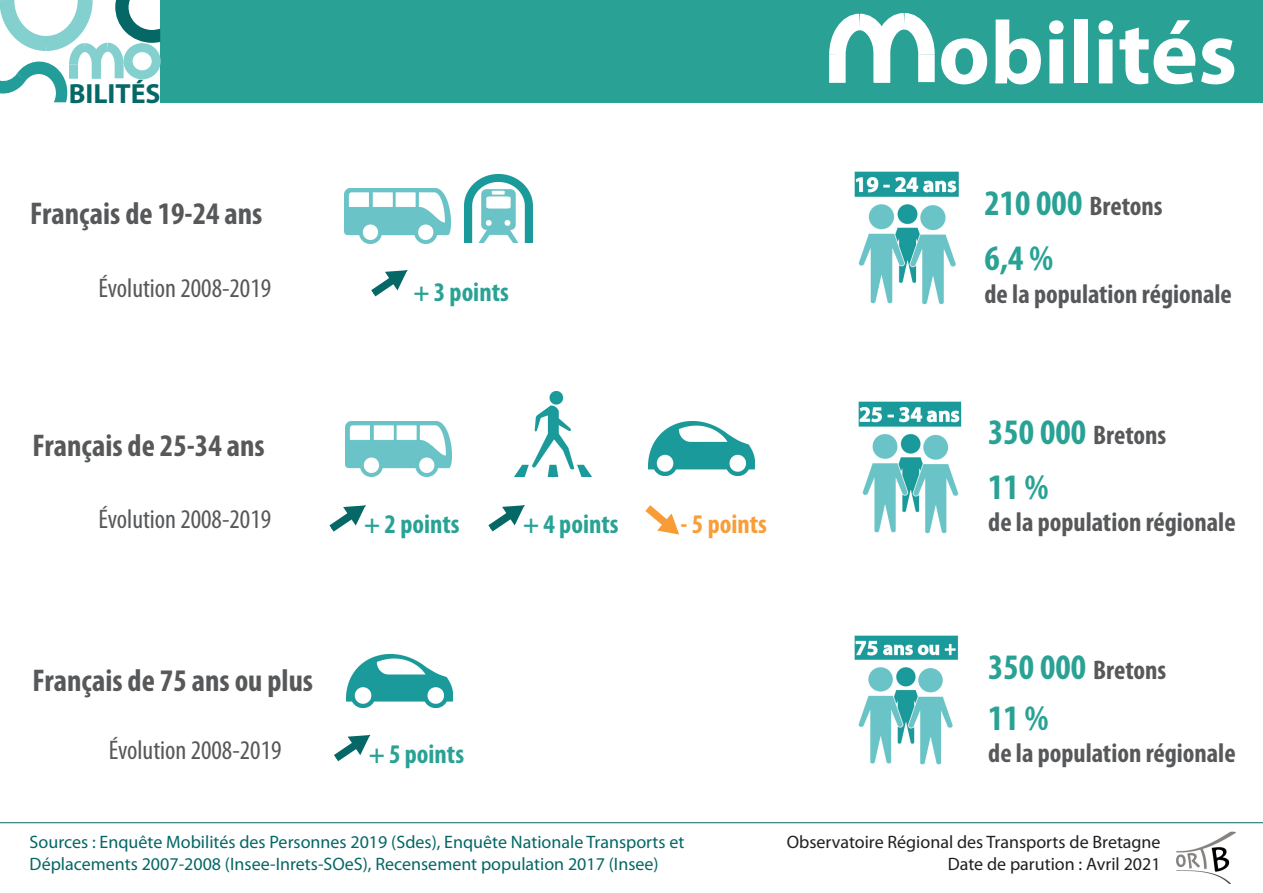
<style>
.page{position:relative;width:1263px;height:893px;background:#fff}
.page>*{position:absolute;margin:0;border:0;box-sizing:border-box;transform-origin:0 0}
.t1{font:700 90px "Myriad Pro";color:#fff}
.t2{font:700 condensed 36px "Myriad Pro";color:#29a295}
.t3{font:700 condensed 31.5px "Myriad Pro";color:#57585a}
.t4{font:700 27.75px "Myriad Pro";color:#056766}
.t5{font:700 condensed 27px "Myriad Pro";color:#57585a}
.t6{font:condensed 27px "Myriad Pro";color:#57585a}
.t7{font:700 condensed 27px "Myriad Pro";color:#29a295}
.t8{font:700 condensed 27px "Myriad Pro";color:#f89d38}
.t9{font:18px/21.6px "Myriad Pro";color:#056766}
.t10{font:18px/21.6px "Myriad Pro";color:#231f20;text-align:right}
.s1{font-size:36px;color:#29a295}
</style>
<div class="page">
<div style="left:161px;top:0;width:1102px;height:102px;background:#29a295"></div>
<svg style="left:371px;top:270px;width:36px;height:27px"></svg>
<img style="left:465px;top:174px;width:68px;height:69px">
<img style="left:344px;top:189px;width:106px;height:55px">
<svg style="left:329px;top:505px;width:37px;height:27px"></svg>
<img style="left:345px;top:421px;width:106px;height:55px">
<img style="left:649px;top:422px;width:106px;height:53px">
<img style="left:514px;top:391px;width:77px;height:85px">
<svg style="left:488px;top:505px;width:36px;height:27px"></svg>
<svg style="left:645px;top:505px;width:34px;height:30px"></svg>
<img style="left:858px;top:401px;width:104px;height:132px">
<svg style="left:334px;top:734px;width:36px;height:28px"></svg>
<img style="left:346px;top:654px;width:107px;height:54px">
<hr style="left:0;top:822px;width:1263px;height:1px;background:#056766">
<div style="left:124px;top:43px;width:37px;height:36px;border:9px solid #83d0cf;border-radius:50%"></div>
<svg style="left:0;top:0;width:160px;height:102px"></svg>
<div style="left:829px;top:55px;width:17px;height:28px;background:#fff"></div>
<div style="left:874px;top:55px;width:16px;height:28px;background:#e1f2f0"></div>
<svg style="left:829px;top:13px;width:106px;height:58px"></svg>
<div style="left:874px;top:54px;width:16px;height:28px;background:#fff"></div>
<div style="left:918px;top:54px;width:17px;height:28px;background:#fff"></div>
<img style="left:855px;top:171px;width:104px;height:133px">
<img style="left:855px;top:636px;width:104px;height:129px">
<img style="left:1176px;top:832px;width:59px;height:51px">
<h3 class="t4" style="left:69px;top:75px;width:93px">BILITÉS</h3>
<h3 class="t3" style="left:30px;top:193px;width:234px">Français de 19-24 ans</h3>
<h3 class="t6" style="left:99px;top:272px;width:174px">Évolution 2008-2019</h3>
<h3 class="t7" style="left:413px;top:275px;width:97px">+ 3 points</h3>
<h3 class="t3" style="left:32px;top:425px;width:234px">Français de 25-34 ans</h3>
<h3 class="t6" style="left:99px;top:502px;width:174px">Évolution 2008-2019</h3>
<h3 class="t7" style="left:364px;top:507px;width:97px">+ 2 points</h3>
<h3 class="t7" style="left:523px;top:507px;width:97px">+ 4 points</h3>
<h3 class="t8" style="left:681px;top:507px;width:88px">- 5 points</h3>
<h1 class="t1" style="left:938px;top:-6px;width:300px">obilités</h1>
<h3 class="t5" style="left:984px;top:189px;width:180px"><span class="s1">210 000</span> Bretons</h3>
<h2 class="t2" style="left:984px;top:236px;width:70px">6,4 %</h2>
<h3 class="t5" style="left:984px;top:277px;width:249px">de la population régionale</h3>
<h3 class="t5" style="left:988px;top:418px;width:180px"><span class="s1">350 000</span> Bretons</h3>
<h2 class="t2" style="left:988px;top:464px;width:62px">11 %</h2>
<h3 class="t5" style="left:988px;top:505px;width:249px">de la population régionale</h3>
<h3 class="t3" style="left:32px;top:660px;width:282px">Français de 75 ans ou plus</h3>
<h3 class="t6" style="left:109px;top:733px;width:174px">Évolution 2008-2019</h3>
<h3 class="t7" style="left:369px;top:737px;width:97px">+ 5 points</h3>
<p class="t9" style="left:30px;top:831px;width:656px">Sources : Enquête Mobilités des Personnes 2019 (Sdes), Enquête Nationale Transports et<br>Déplacements 2007-2008 (Insee-Inrets-SOeS), Recensement population 2017 (Insee)</p>
<h3 class="t5" style="left:988px;top:653px;width:180px"><span class="s1">350 000</span> Bretons</h3>
<h2 class="t2" style="left:988px;top:695px;width:62px">11 %</h2>
<h3 class="t5" style="left:988px;top:736px;width:249px">de la population régionale</h3>
<p class="t10" style="left:787px;top:831px;width:375px">Observatoire Régional des Transports de Bretagne<br>Date de parution : Avril 2021</p>
</div>
